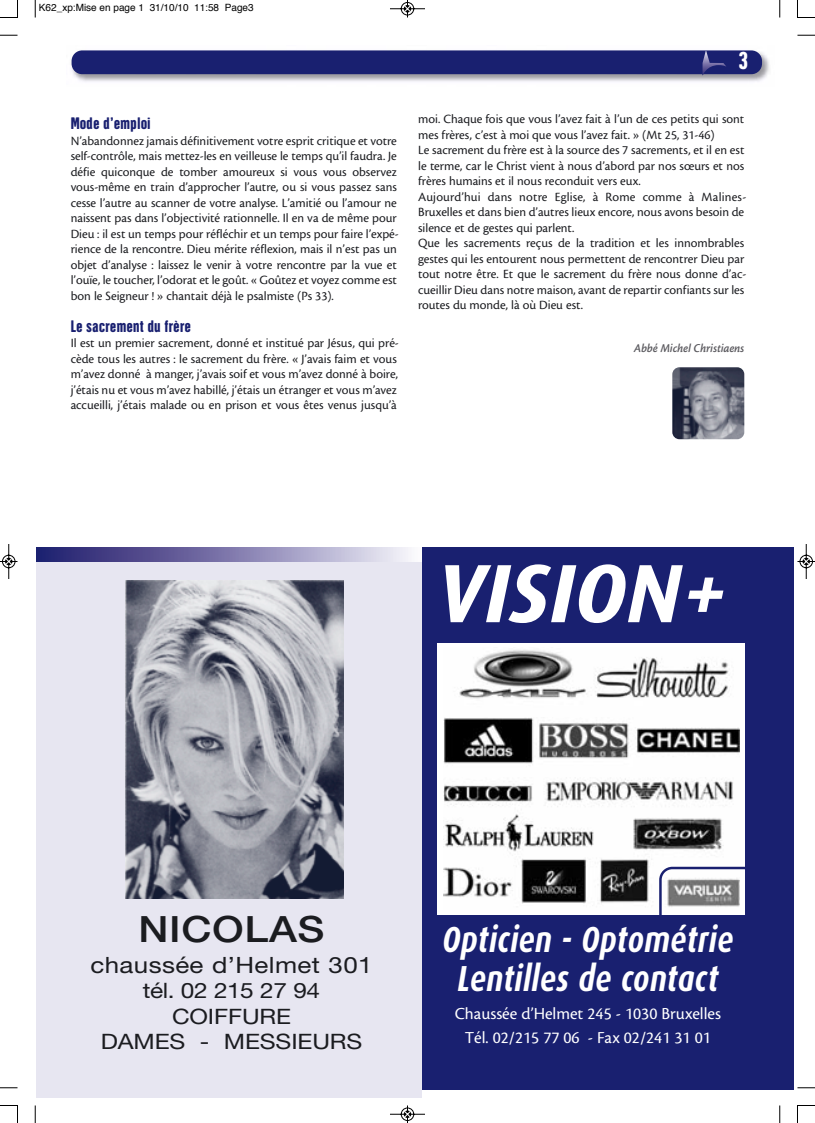
<style>
.page{position:relative;width:815px;height:1123px;background:#fff}
.page>*{position:absolute;margin:0;border:0;box-sizing:border-box;transform-origin:0 0}
.t1{font:italic 700 82.88px "Dax";color:#fff}
.t2{font:italic 700 36.25px/38.8px "Dax";letter-spacing:.015em;color:#fff;text-align:center;scale:.8 1}
.t3{font:500 36.25px "Helvetica Neue";letter-spacing:.015em;color:#1b1c20;scale:1.15 1}
.t4{font:25.75px "Hector Rounded";color:#fff}
.t5{font:22.5px "Helvetica Neue";letter-spacing:.015em;color:#1b1c20;scale:1.15 1}
.t6{font:21.25px/25.6px "Helvetica Neue";letter-spacing:-.005em;color:#1b1c20;text-align:center;scale:1.15 1}
.t7{font:17.5px/23.8px "Cronos MM 408 11";color:#fff;text-align:center}
.t8{font:17.5px "Hector Rounded";color:#192070}
.t9{font:13.12px/15.5px "Cronos MM 408 11";color:#1b1c20}
.t10{font:12.5px "Cronos MM It 574 11";color:#5c5b60;scale:.95 1}
.t11{font:10px "Helvetica";color:#000}
</style>
<div class="page">
<img style="left:71px;top:51px;width:699px;height:31px">
<div style="left:72px;top:50px;width:690px;height:24px;background:#192070;border-radius:11px"></div>
<svg style="left:702px;top:50px;width:24px;height:26px"></svg>
<div style="left:399px;top:547px;width:394px;height:542px;background:#192070"></div>
<div style="left:437px;top:643px;width:307px;height:271px;background:#fff"></div>
<img style="left:443px;top:650px;width:296px;height:254px">
<svg style="left:659px;top:867px;width:86px;height:48px"></svg>
<div style="left:36px;top:553px;width:385px;height:545px;background:#e7e6f1"></div>
<svg style="left:36px;top:548px;width:385px;height:13px"></svg>
<img style="left:125px;top:581px;width:218px;height:317px">
<img style="left:672px;top:367px;width:72px;height:72px;border-radius:7px">
<svg style="left:35px;top:0;width:1px;height:18px"></svg>
<svg style="left:0;top:35px;width:18px;height:1px"></svg>
<svg style="left:779px;top:0;width:1px;height:18px"></svg>
<svg style="left:797px;top:35px;width:18px;height:1px"></svg>
<svg style="left:35px;top:1105px;width:1px;height:18px"></svg>
<svg style="left:0;top:1087px;width:18px;height:1px"></svg>
<svg style="left:779px;top:1105px;width:1px;height:18px"></svg>
<svg style="left:797px;top:1087px;width:18px;height:1px"></svg>
<svg style="left:0;top:0;width:18px;height:18px"></svg>
<svg style="left:797px;top:0;width:18px;height:18px"></svg>
<svg style="left:0;top:1105px;width:18px;height:18px"></svg>
<svg style="left:797px;top:1105px;width:18px;height:18px"></svg>
<svg style="left:390px;top:0;width:35px;height:18px"></svg>
<svg style="left:390px;top:1105px;width:35px;height:18px"></svg>
<svg style="left:0;top:544px;width:18px;height:35px"></svg>
<svg style="left:797px;top:544px;width:18px;height:35px"></svg>
<p class="t11" style="left:39px;top:4px;width:216px">K62_xp:Mise en page 1 31/10/10 11:58 Page3</p>
<h3 class="t8" style="left:71px;top:118px;width:82px">Mode d’emploi</h3>
<p class="t9" style="left:71px;top:134px;width:329px">N’abandonnez jamais définitivement votre esprit critique et votre self-contrôle, mais mettez-les en veilleuse le temps qu’il faudra. Je défie quiconque de tomber amoureux si vous vous observez vous-même en train d’approcher l’autre, ou si vous passez sans cesse l’autre au scanner de votre analyse. L’amitié ou l’amour ne naissent pas dans l’objectivité rationnelle. Il en va de même pour Dieu : il est un temps pour réfléchir et un temps pour faire l’expé&shy;rience de la rencontre. Dieu mérite réflexion, mais il n’est pas un objet d’analyse : laissez le venir à votre rencontre par la vue et l’ouïe, le toucher, l’odorat et le goût. « Goûtez et voyez comme est bon le Seigneur ! » chantait déjà le psalmiste (Ps 33).</p>
<h3 class="t8" style="left:71px;top:320px;width:122px">Le sacrement du frère</h3>
<p class="t9" style="left:71px;top:336px;width:330px">Il est un premier sacrement, donné et institué par Jésus, qui pré&shy;cède tous les autres : le sacrement du frère. « J’avais faim et vous m’avez donné à manger, j’avais soif et vous m’avez donné à boire, j’étais nu et vous m’avez habillé, j’étais un étranger et vous m’avez accueilli, j’étais malade ou en prison et vous êtes venus jusqu’à</p>
<h3 class="t4" style="left:738px;top:52px;width:11px">3</h3>
<p class="t9" style="left:418px;top:113px;width:330px">moi. Chaque fois que vous l’avez fait à l’un de ces petits qui sont mes frères, c’est à moi que vous l’avez fait. » (Mt 25, 31-46)<br>Le sacrement du frère est à la source des 7 sacrements, et il en est le terme, car le Christ vient à nous d’abord par nos sœurs et nos frères humains et il nous reconduit vers eux.<br>Aujourd’hui dans notre Eglise, à Rome comme à Malines-Bruxelles et dans bien d’autres lieux encore, nous avons besoin de silence et de gestes qui parlent.<br>Que les sacrements reçus de la tradition et les innombrables gestes qui les entourent nous permettent de rencontrer Dieu par tout notre être. Et que le sacrement du frère nous donne d’ac&shy;cueillir Dieu dans notre maison, avant de repartir confiants sur les routes du monde, là où Dieu est.</p>
<p class="t10" style="left:633px;top:344px;width:118px">Abbé Michel Christiaens</p>
<h1 class="t1" style="left:437px;top:557px;width:292px">VISION+</h1>
<h2 class="t3" style="left:138px;top:916px;width:163px">NICOLAS</h2>
<h3 class="t5" style="left:91px;top:957px;width:247px">chaussée d’Helmet 301</h3>
<h3 class="t6" style="left:101px;top:980px;width:229px">tél. 02 215 27 94<br>COIFFURE<br>DAMES - MESSIEURS</h3>
<h2 class="t2" style="left:442px;top:922px;width:365px">Opticien - Optométrie<br>Lentilles de contact</h2>
<h3 class="t7" style="left:455px;top:1003px;width:268px">Chaussée d’Helmet 245 - 1030 Bruxelles<br>Tél. 02/215 77 06 - Fax 02/241 31 01</h3>
</div>
